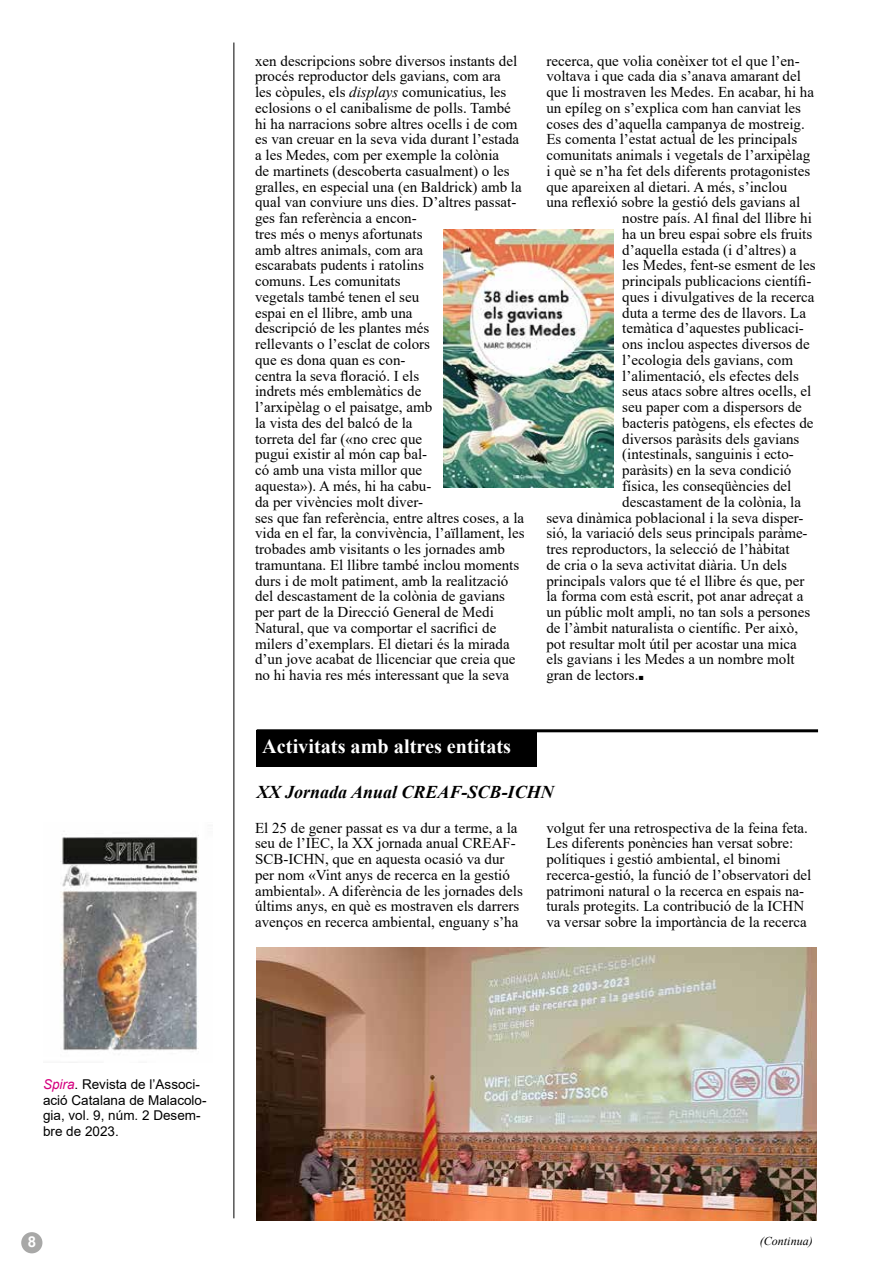
<style>
.page{position:relative;width:893px;height:1263px;background:#fff}
.page>*{position:absolute;margin:0;border:0;box-sizing:border-box;transform-origin:0 0}
.t1{font:700 20.25px "Times New Roman";color:#fff}
.t2{font:italic 700 18px "Times New Roman";color:#000}
.t3{font:15px/15.8px "Times New Roman";color:#000}
.t4{font:700 15px "Arial";color:#fff}
.t5{font:13.5px/15.8px "Arial";color:#000}
.t6{font:italic 12px "Times New Roman";color:#000}
.s1{font-style:italic}
.s2{font-size:9px}
.s3{font-style:italic;color:#d5007f}
</style>
<div class="page">
<div style="left:21px;top:1232px;width:21px;height:21px;background:#a8a8a7;border-radius:50%"></div>
<div style="left:257px;top:730px;width:280px;height:36px;background:#000"></div>
<hr style="left:257px;top:729px;width:561px;height:3px;background:#000">
<hr style="left:234px;top:43px;width:1px;height:1175px;background:#000">
<img style="left:444px;top:230px;width:170px;height:258px">
<img style="left:257px;top:948px;width:559px;height:272px">
<img style="left:60px;top:831px;width:139px;height:221px">
<p class="t3" style="left:255px;top:52px;width:271px">xen descripcions sobre diversos instants del procés reproductor dels gavians, com ara<br>les còpules, els <span class="s1">displays</span> comunicatius, les eclosions o el canibalisme de polls. També hi ha narracions sobre altres ocells i de com es van creuar en la seva vida durant l’estada a les Medes, com per exemple la colònia<br>de martinets (descoberta casualment) o les gralles, en especial una (en Baldrick) amb la qual van conviure uns dies. D’altres passat&shy;ges fan referència a encon-<br>tres més o menys afortunats<br>amb altres animals, com ara<br>escarabats pudents i ratolins<br>comuns. Les comunitats<br>vegetals també tenen el seu<br>espai en el llibre, amb una<br>descripció de les plantes més<br>rellevants o l’esclat de colors<br>que es dona quan es con-<br>centra la seva floració. I els<br>indrets més emblemàtics de<br>l’arxipèlag o el paisatge, amb<br>la vista des del balcó de la<br>torreta del far («no crec que<br>pugui existir al món cap bal-<br>có amb una vista millor que<br>aquesta»). A més, hi ha cabu-<br>da per vivències molt diver-<br>ses que fan referència, entre altres coses, a la vida en el far, la convivència, l’aïllament, les trobades amb visitants o les jornades amb tramuntana. El llibre també inclou moments durs i de molt patiment, amb la realització del descastament de la colònia de gavians per part de la Direcció General de Medi Natural, que va comportar el sacrifici de milers d’exemplars. El dietari és la mirada d’un jove acabat de llicenciar que creia que no hi havia res més interessant que la seva</p>
<p class="t3" style="left:546px;top:52px;width:255px">recerca, que volia conèixer tot el que l’en-</p>
<p class="t3" style="left:546px;top:68px;width:256px">voltava i que cada dia s’anava amarant del</p>
<p class="t3" style="left:546px;top:84px;width:269px">que li mostraven les Medes. En acabar, hi ha</p>
<p class="t3" style="left:546px;top:100px;width:256px">un epíleg on s’explica com han canviat les</p>
<p class="t3" style="left:546px;top:115px;width:260px">coses des d’aquella campanya de mostreig.</p>
<p class="t3" style="left:546px;top:131px;width:252px">Es comenta l’estat actual de les principals</p>
<p class="t3" style="left:546px;top:147px;width:265px">comunitats animals i vegetals de l’arxipèlag</p>
<p class="t3" style="left:546px;top:163px;width:265px">i què se n’ha fet dels diferents protagonistes</p>
<p class="t3" style="left:546px;top:178px;width:242px">que apareixen al dietari. A més, s’inclou</p>
<p class="t3" style="left:546px;top:194px;width:255px">una reflexió sobre la gestió dels gavians al</p>
<p class="t3" style="left:622px;top:210px;width:191px">nostre país. Al final del llibre hi</p>
<p class="t3" style="left:622px;top:226px;width:191px">ha un breu espai sobre els fruits</p>
<p class="t3" style="left:622px;top:241px;width:176px">d’aquella estada (i d’altres) a</p>
<p class="t3" style="left:622px;top:257px;width:195px">les Medes, fent-se esment de les</p>
<p class="t3" style="left:622px;top:273px;width:191px">principals publicacions científi-</p>
<p class="t3" style="left:622px;top:289px;width:194px">ques i divulgatives de la recerca</p>
<p class="t3" style="left:622px;top:304px;width:185px">duta a terme des de llavors. La</p>
<p class="t3" style="left:622px;top:320px;width:183px">temàtica d’aquestes publicaci-</p>
<p class="t3" style="left:622px;top:336px;width:189px">ons inclou aspectes diversos de</p>
<p class="t3" style="left:622px;top:352px;width:172px">l’ecologia dels gavians, com</p>
<p class="t3" style="left:622px;top:367px;width:178px">l’alimentació, els efectes dels</p>
<p class="t3" style="left:622px;top:383px;width:191px">seus atacs sobre altres ocells, el</p>
<p class="t3" style="left:622px;top:399px;width:181px">seu paper com a dispersors de</p>
<p class="t3" style="left:622px;top:415px;width:193px">bacteris patògens, els efectes de</p>
<p class="t3" style="left:622px;top:430px;width:179px">diversos paràsits dels gavians</p>
<p class="t3" style="left:622px;top:446px;width:173px">(intestinals, sanguinis i ecto-</p>
<p class="t3" style="left:622px;top:462px;width:171px">paràsits) en la seva condició</p>
<p class="t3" style="left:622px;top:478px;width:171px">física, les conseqüències del</p>
<p class="t3" style="left:622px;top:493px;width:180px">descastament de la colònia, la</p>
<p class="t3" style="left:546px;top:509px;width:259px">seva dinàmica poblacional i la seva disper-</p>
<p class="t3" style="left:546px;top:525px;width:263px">sió, la variació dels seus principals paràme-</p>
<p class="t3" style="left:546px;top:541px;width:245px">tres reproductors, la selecció de l’hàbitat</p>
<p class="t3" style="left:546px;top:556px;width:242px">de cria o la seva activitat diària. Un dels</p>
<p class="t3" style="left:546px;top:572px;width:259px">principals valors que té el llibre és que, per</p>
<p class="t3" style="left:546px;top:588px;width:258px">la forma com està escrit, pot anar adreçat a</p>
<p class="t3" style="left:546px;top:604px;width:265px">un públic molt ampli, no tan sols a persones</p>
<p class="t3" style="left:546px;top:619px;width:253px">de l’àmbit naturalista o científic. Per això,</p>
<p class="t3" style="left:546px;top:635px;width:252px">pot resultar molt útil per acostar una mica</p>
<p class="t3" style="left:546px;top:651px;width:250px">els gavians i les Medes a un nombre molt</p>
<p class="t3" style="left:546px;top:667px;width:99px">gran de lectors.<span class="s2">■</span></p>
<h1 class="t1" style="left:262px;top:731px;width:250px">Activitats amb altres entitats</h1>
<p class="t2" style="left:257px;top:779px;width:298px">XX Jornada Anual CREAF-SCB-ICHN</p>
<p class="t3" style="left:255px;top:819px;width:269px">El 25 de gener passat es va dur a terme, a la seu de l’IEC, la XX jornada anual CREAF-SCB-ICHN, que en aquesta ocasió va dur per nom «Vint anys de recerca en la gestió ambiental». A diferència de les jornades dels últims anys, en què es mostraven els darrers avenços en recerca ambiental, enguany s’ha</p>
<p class="t3" style="left:546px;top:819px;width:266px">volgut fer una retrospectiva de la feina feta.<br>Les diferents ponències han versat sobre: polítiques i gestió ambiental, el binomi recerca-gestió, la funció de l’observatori del patrimoni natural o la recerca en espais na&shy;turals protegits. La contribució de la ICHN va versar sobre la importància de la recerca</p>
<p class="t5" style="left:43px;top:1076px;width:165px"><span class="s3">Spira</span>. Revista de l’Associ&shy;ació Catalana de Malacolo&shy;gia, vol. 9, núm. 2 Desem&shy;bre de 2023.</p>
<p class="t4" style="left:28px;top:1231px;width:10px">8</p>
<p class="t6" style="left:760px;top:1232px;width:54px">(Continua)</p>
</div>
